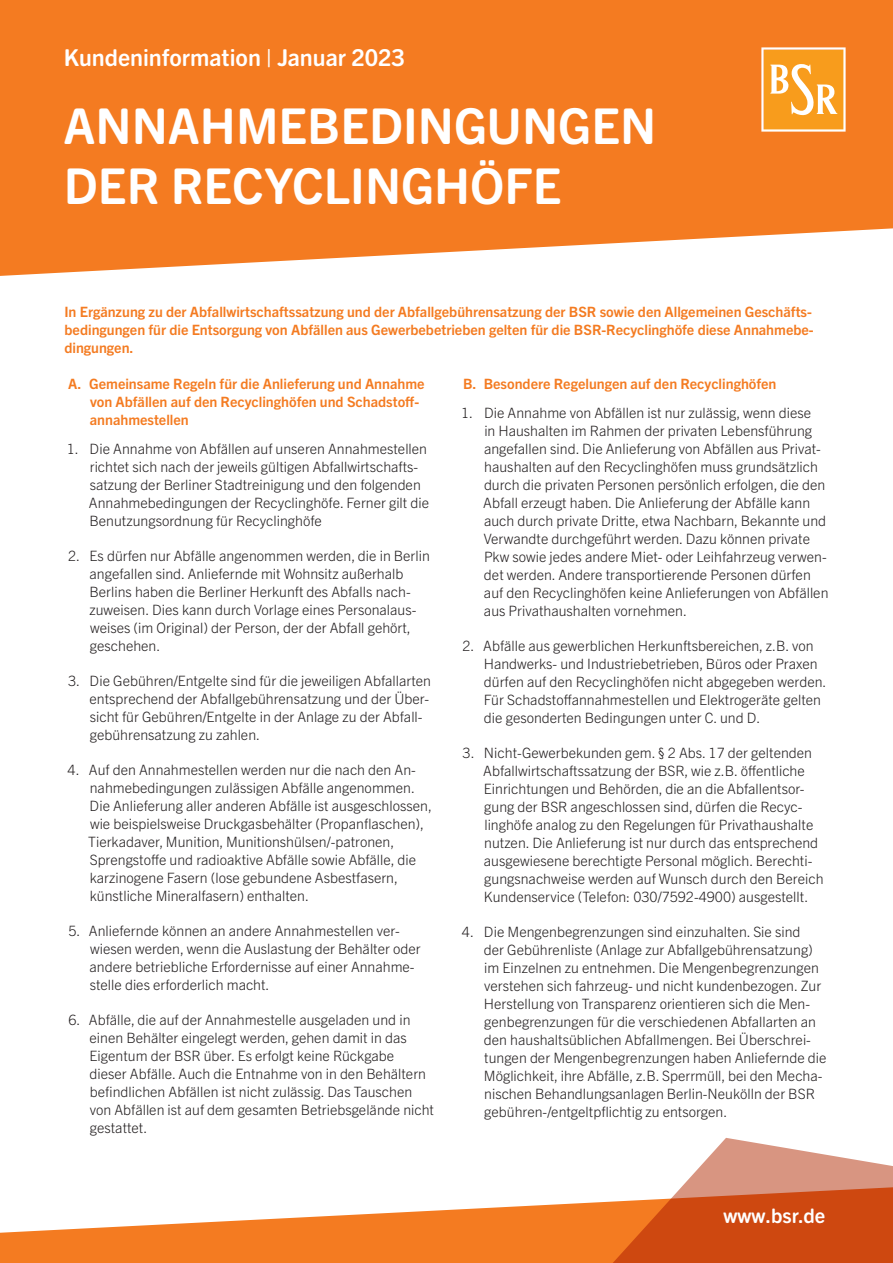
<style>
.page{position:relative;width:893px;height:1263px;background:#fff}
.page>*{position:absolute;margin:0;border:0;box-sizing:border-box;transform-origin:0 0}
.t1{font:700 49.5px/59.4px "Trade Gothic Next SR Pro";color:#fff}
.t2{font:700 23.4px "Trade Gothic Next SR Pro";color:#fff}
.t3{font:700 20.1px "Trade Gothic Next SR Pro";letter-spacing:.005em;color:#fff}
.t4{font:300 14.25px/18px "Trade Gothic Next LT Pro";color:#231f20}
.t5{font:700 14.25px/18px "Trade Gothic Next LT Pro";color:#f47b21}
</style>
<div class="page">
<svg style="left:0;top:1202px;width:594px;height:61px;fill:#f47b21"></svg>
<svg style="left:594px;top:1138px;width:299px;height:125px"></svg>
<svg style="left:0;top:0;width:893px;height:276px;background:#f48634"></svg>
<svg style="left:761px;top:47px;width:85px;height:85px"></svg>
<p class="t2" style="left:64px;top:42px;width:343px">Kundeninformation | Januar 2023</p>
<p class="t1" style="left:64px;top:93px;width:594px">ANNAHMEBEDINGUNGEN<br>DER RECYCLINGHÖFE</p>
<p class="t5" style="left:64px;top:302px;width:751px">In Ergänzung zu der Abfallwirtschaftssatzung und der Abfallgebührensatzung der BSR sowie den Allgemeinen Geschäfts&shy;bedingungen für die Entsorgung von Abfällen aus Gewerbebetrieben gelten für die BSR-Recyclinghöfe diese Annahmebe&shy;dingungen.</p>
<h1 class="t5" style="left:90px;top:374px;width:336px;text-indent:-22px">A. Gemeinsame Regeln für die Anlieferung und Annahme von Abfällen auf den Recyclinghöfen und Schadstoff&shy;annahmestellen</h1>
<p class="t4" style="left:67px;top:439px;width:14px">1.</p>
<p class="t4" style="left:89px;top:439px;width:342px">Die Annahme von Abfällen auf unseren Annahmestellen richtet sich nach der jeweils gültigen Abfallwirtschafts&shy;satzung der Berliner Stadtreinigung und den folgenden Annahmebedingungen der Recyclinghöfe. Ferner gilt die Benutzungsordnung für Recyclinghöfe</p>
<p class="t4" style="left:68px;top:546px;width:14px">2.</p>
<p class="t4" style="left:89px;top:546px;width:342px">Es dürfen nur Abfälle angenommen werden, die in Berlin angefallen sind. Anliefernde mit Wohnsitz außerhalb Berlins haben die Berliner Herkunft des Abfalls nach&shy;zuweisen. Dies kann durch Vorlage eines Personalaus&shy;weises (im Original) der Person, der der Abfall gehört, geschehen.</p>
<p class="t4" style="left:68px;top:671px;width:14px">3.</p>
<p class="t4" style="left:90px;top:671px;width:343px">Die Gebühren/Entgelte sind für die jeweiligen Abfallarten entsprechend der Abfallgebührensatzung und der Über&shy;sicht für Gebühren/Entgelte in der Anlage zu der Abfall&shy;gebührensatzung zu zahlen.</p>
<p class="t4" style="left:68px;top:760px;width:14px">4.</p>
<p class="t4" style="left:88px;top:760px;width:345px">Auf den Annahmestellen werden nur die nach den An&shy;nahmebedingungen zulässigen Abfälle angenommen.<br>Die Anlieferung aller anderen Abfälle ist ausgeschlossen, wie beispielsweise Druckgasbehälter (Propanflaschen), Tierkadaver, Munition, Munitionshülsen/-patronen, Sprengstoffe und radioaktive Abfälle sowie Abfälle, die karzinogene Fasern (lose gebundene Asbestfasern, künstliche Mineralfasern) enthalten.</p>
<p class="t4" style="left:68px;top:921px;width:14px">5.</p>
<p class="t4" style="left:89px;top:921px;width:333px">Anliefernde können an andere Annahmestellen ver&shy;wiesen werden, wenn die Auslastung der Behälter oder andere betriebliche Erfordernisse auf einer Annahme&shy;stelle dies erforderlich macht.</p>
<p class="t4" style="left:69px;top:1010px;width:14px">6.</p>
<p class="t4" style="left:89px;top:1010px;width:347px">Abfälle, die auf der Annahmestelle ausgeladen und in einen Behälter eingelegt werden, gehen damit in das Eigentum der BSR über. Es erfolgt keine Rückgabe dieser Abfälle. Auch die Entnahme von in den Behältern befindlichen Abfällen ist nicht zulässig. Das Tauschen von Abfällen ist auf dem gesamten Betriebsgelände nicht gestattet.</p>
<h1 class="t5" style="left:463px;top:374px;width:315px">B. Besondere Regelungen auf den Recyclinghöfen</h1>
<p class="t4" style="left:461px;top:402px;width:14px">1.</p>
<p class="t4" style="left:483px;top:402px;width:347px">Die Annahme von Abfällen ist nur zulässig, wenn diese<br>in Haushalten im Rahmen der privaten Lebensführung angefallen sind. Die Anlieferung von Abfällen aus Privat&shy;haushalten auf den Recyclinghöfen muss grundsätzlich durch die privaten Personen persönlich erfolgen, die den Abfall erzeugt haben. Die Anlieferung der Abfälle kann auch durch private Dritte, etwa Nachbarn, Bekannte und Verwandte durchgeführt werden. Dazu können private Pkw sowie jedes andere Miet- oder Leihfahrzeug verwen&shy;det werden. Andere transportierende Personen dürfen auf den Recyclinghöfen keine Anlieferungen von Abfällen aus Privathaushalten vornehmen.</p>
<p class="t4" style="left:462px;top:635px;width:14px">2.</p>
<p class="t4" style="left:483px;top:635px;width:345px">Abfälle aus gewerblichen Herkunftsbereichen, z.B. von Handwerks- und Industriebetrieben, Büros oder Praxen dürfen auf den Recyclinghöfen nicht abgegeben werden.<br>Für Schadstoffannahmestellen und Elektrogeräte gelten die gesonderten Bedingungen unter C. und D.</p>
<p class="t4" style="left:463px;top:742px;width:14px">3.</p>
<p class="t4" style="left:483px;top:742px;width:342px">Nicht-Gewerbekunden gem. § 2 Abs. 17 der geltenden Abfallwirtschaftssatzung der BSR, wie z.B. öffentliche Einrichtungen und Behörden, die an die Abfallentsor&shy;gung der BSR angeschlossen sind, dürfen die Recyc&shy;linghöfe analog zu den Regelungen für Privathaushalte nutzen. Die Anlieferung ist nur durch das entsprechend ausgewiesene berechtigte Personal möglich. Berechti&shy;gungsnachweise werden auf Wunsch durch den Bereich Kundenservice (Telefon: 030/7592-4900) ausgestellt.</p>
<p class="t4" style="left:462px;top:921px;width:14px">4.</p>
<p class="t4" style="left:484px;top:921px;width:344px">Die Mengenbegrenzungen sind einzuhalten. Sie sind<br>der Gebührenliste (Anlage zur Abfallgebührensatzung) im Einzelnen zu entnehmen. Die Mengenbegrenzungen verstehen sich fahrzeug- und nicht kundenbezogen. Zur Herstellung von Transparenz orientieren sich die Men&shy;genbegrenzungen für die verschiedenen Abfallarten an den haushaltsüblichen Abfallmengen. Bei Überschrei&shy;tungen der Mengenbegrenzungen haben Anliefernde die Möglichkeit, ihre Abfälle, z.B. Sperrmüll, bei den Mecha&shy;nischen Behandlungsanlagen Berlin-Neukölln der BSR gebühren-/entgeltpflichtig zu entsorgen.</p>
<h3 class="t3" style="left:723px;top:1202px;width:103px">www.bsr.de</h3>
</div>
